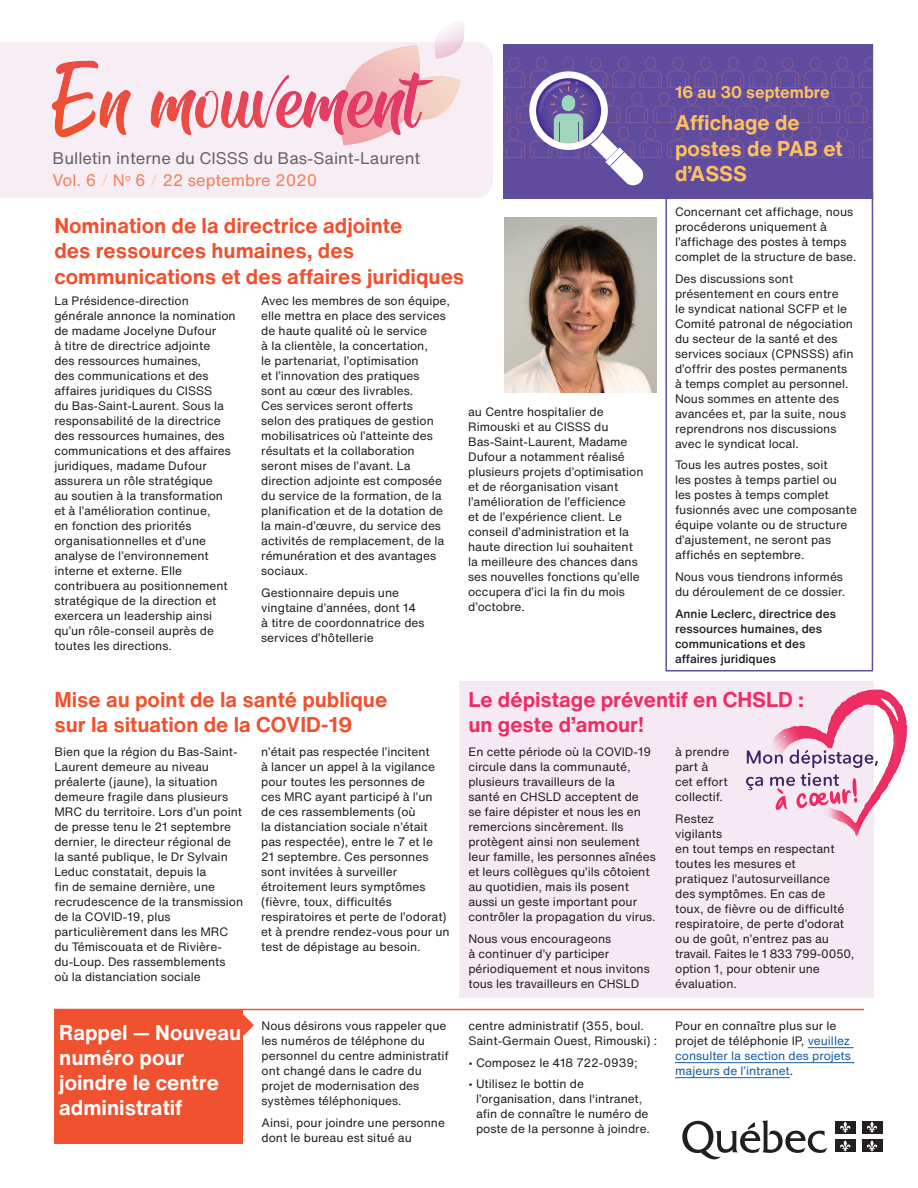
<style>
.page{position:relative;width:918px;height:1188px;background:#fff}
.page>*{position:absolute;margin:0;border:0;box-sizing:border-box;transform-origin:0 0}
.t1{font:700 21px/25.2px "Helvetica Now Text";color:#f0512e}
.t2{font:700 21px/25.2px "Helvetica Now Text";color:#fff}
.t3{font:700 21px/25.2px "Helvetica Now Text";color:#ee2d63}
.t4{font:700 21px/25.2px "Helvetica Now Text";color:#fdc15f}
.t5{font:16.5px "Helvetica Now Text";color:#636366}
.t6{font:16.5px "Helvetica Now Text";color:#f47f57}
.t7{font:700 16.5px "Helvetica Now Text";color:#fdc15f}
.t8{font:12px/15px "Helvetica Now Text";color:#231f20}
.t9{font:12px/15px "Helvetica Now Text";color:#175d9e}
.t10{font:500 12px/15px "Helvetica Now Text";color:#231f20}
.s1{color:#fcd0bb}
.s2{color:#231f20}
</style>
<div class="page">
<div style="left:504px;top:44px;width:369px;height:154px;background:#5f4c9f"></div>
<svg style="left:504px;top:57px;width:369px;height:129px"></svg>
<div style="left:459px;top:681px;width:414px;height:316px;background:#f5eaf3"></div>
<svg style="left:243px;top:1014px;width:11px;height:22px"></svg>
<div style="left:54px;top:1010px;width:189px;height:134px;background:#f0512e"></div>
<div style="left:0;top:42px;width:493px;height:156px;background:#f7edf4"></div>
<svg style="left:682px;top:1120px;width:145px;height:40px"></svg>
<div style="left:835px;top:1121px;width:21px;height:13px;background:#231f20"></div>
<svg style="left:840px;top:1121px;width:11px;height:12px"></svg>
<div style="left:862px;top:1121px;width:20px;height:13px;background:#231f20"></div>
<svg style="left:866px;top:1121px;width:12px;height:12px"></svg>
<div style="left:835px;top:1140px;width:21px;height:12px;background:#231f20"></div>
<svg style="left:840px;top:1140px;width:11px;height:12px"></svg>
<div style="left:862px;top:1140px;width:20px;height:12px;background:#231f20"></div>
<svg style="left:866px;top:1140px;width:12px;height:12px"></svg>
<img style="left:328px;top:21px;width:149px;height:141px">
<img style="left:32px;top:48px;width:418px;height:112px">
<hr style="left:808px;top:1047px;width:46px;height:1px;background:#175d9e">
<hr style="left:675px;top:1062px;width:179px;height:1px;background:#175d9e">
<hr style="left:675px;top:1077px;width:115px;height:1px;background:#175d9e">
<img style="left:504px;top:218px;width:153px;height:174px">
<hr style="left:54px;top:1009px;width:810px;height:1px;background:#f0512e">
<img style="left:746px;top:689px;width:162px;height:147px">
<div style="left:665px;top:191px;width:208px;height:480px;border:2px solid #5f4c9f"></div>
<h2 class="t5" style="left:53px;top:146px;width:369px">Bulletin interne du CISSS du Bas-Saint-Laurent</h2>
<h2 class="t6" style="left:52px;top:168px;width:266px">Vol. 6 <span class="s1">/</span> N<sup>o</sup> 6 <span class="s1">/</span> 22 septembre 2020</h2>
<h1 class="t1" style="left:54px;top:213px;width:411px">Nomination de la directrice adjointe<br>des ressources humaines, des communications et des affaires juridiques</h1>
<p class="t8" style="left:54px;top:293px;width:183px">La Présidence-direction générale annonce la nomination de madame Jocelyne Dufour<br>à titre de directrice adjointe<br>des ressources humaines,<br>des communications et des affaires juridiques du CISSS<br>du Bas-Saint-Laurent. Sous la responsabilité de la directrice des ressources humaines, des communications et des affaires juridiques, madame Dufour assurera un rôle stratégique<br>au soutien à la transformation et à l’amélioration continue,<br>en fonction des priorités organisationnelles et d’une analyse de l’environnement interne et externe. Elle contribuera au positionnement stratégique de la direction et exercera un leadership ainsi qu’un rôle-conseil auprès de toutes les directions.</p>
<p class="t8" style="left:261px;top:293px;width:190px">Avec les membres de son équipe, elle mettra en place des services de haute qualité où le service<br>à la clientèle, la concertation,<br>le partenariat, l’optimisation<br>et l’innovation des pratiques<br>sont au cœur des livrables.<br>Ces services seront offerts<br>selon des pratiques de gestion mobilisatrices où l’atteinte des résultats et la collaboration seront mises de l’avant. La direction adjointe est composée du service de la formation, de la planification et de la dotation de la main-d’œuvre, du service des activités de remplacement, de la rémunération et des avantages sociaux.</p>
<p class="t8" style="left:261px;top:585px;width:165px">Gestionnaire depuis une vingtaine d’années, dont 14 à titre de coordonnatrice des services d’hôtellerie</p>
<p class="t8" style="left:468px;top:404px;width:177px">au Centre hospitalier de<br>Rimouski et au CISSS du<br>Bas-Saint-Laurent, Madame<br>Dufour a notamment réalisé plusieurs projets d’optimisation et de réorganisation visant l’amélioration de l’efficience<br>et de l’expérience client. Le conseil d’administration et la haute direction lui souhaitent la meilleure des chances dans ses nouvelles fonctions qu’elle occupera d’ici la fin du mois d’octobre.</p>
<h2 class="t7" style="left:675px;top:80px;width:156px">16 au 30 septembre</h2>
<h1 class="t4" style="left:675px;top:110px;width:169px">Affichage de postes de PAB et d’ASSS</h1>
<p class="t8" style="left:675px;top:204px;width:183px">Concernant cet affichage, nous procéderons uniquement à l’affichage des postes à temps complet de la structure de base.</p>
<p class="t8" style="left:675px;top:271px;width:180px">Des discussions sont présentement en cours entre<br>le syndicat national SCFP et le<br>Comité patronal de négociation du secteur de la santé et des services sociaux (CPNSSS) afin d’offrir des postes permanents à temps complet au personnel.<br>Nous sommes en attente des avancées et, par la suite, nous reprendrons nos discussions avec le syndicat local.</p>
<p class="t8" style="left:675px;top:457px;width:183px">Tous les autres postes, soit<br>les postes à temps partiel ou<br>les postes à temps complet fusionnés avec une composante équipe volante ou de structure d’ajustement, ne seront pas affichés en septembre.</p>
<p class="t8" style="left:675px;top:569px;width:172px">Nous vous tiendrons informés du déroulement de ce dossier.</p>
<p class="t10" style="left:675px;top:606px;width:163px">Annie Leclerc, directrice des ressources humaines, des communications et des affaires juridiques</p>
<h1 class="t1" style="left:54px;top:687px;width:334px">Mise au point de la santé publique sur la situation de la COVID-19</h1>
<h1 class="t3" style="left:468px;top:687px;width:337px">Le dépistage préventif en CHSLD : un geste d’amour!</h1>
<p class="t8" style="left:54px;top:744px;width:190px">Bien que la région du Bas-Saint-<br>Laurent demeure au niveau préalerte (jaune), la situation demeure fragile dans plusieurs<br>MRC du territoire. Lors d’un point de presse tenu le 21 septembre dernier, le directeur régional de la santé publique, le Dr Sylvain<br>Leduc constatait, depuis la<br>fin de semaine dernière, une recrudescence de la transmission de la COVID-19, plus particulièrement dans les MRC du Témiscouata et de Rivière&shy;du-Loup. Des rassemblements<br>où la distanciation sociale</p>
<p class="t8" style="left:261px;top:744px;width:190px">n’était pas respectée l’incitent<br>à lancer un appel à la vigilance pour toutes les personnes de<br>ces MRC ayant participé à l’un de ces rassemblements (où<br>la distanciation sociale n’était pas respectée), entre le 7 et le<br>21 septembre. Ces personnes sont invitées à surveiller étroitement leurs symptômes (fièvre, toux, difficultés respiratoires et perte de l’odorat) et à prendre rendez-vous pour un test de dépistage au besoin.</p>
<p class="t8" style="left:468px;top:744px;width:189px">En cette période où la COVID-19 circule dans la communauté, plusieurs travailleurs de la<br>santé en CHSLD acceptent de<br>se faire dépister et nous les en remercions sincèrement. Ils protègent ainsi non seulement leur famille, les personnes aînées et leurs collègues qu’ils côtoient au quotidien, mais ils posent aussi un geste important pour contrôler la propagation du virus.</p>
<p class="t8" style="left:468px;top:930px;width:183px">Nous vous encourageons<br>à continuer d’y participer périodiquement et nous invitons tous les travailleurs en CHSLD</p>
<h1 class="t2" style="left:59px;top:1019px;width:183px">Rappel — Nouveau numéro pour joindre le centre administratif</h1>
<p class="t8" style="left:262px;top:1018px;width:189px">Nous désirons vous rappeler que les numéros de téléphone du personnel du centre administratif ont changé dans le cadre du projet de modernisation des systèmes téléphoniques.</p>
<p class="t8" style="left:262px;top:1115px;width:185px">Ainsi, pour joindre une personne dont le bureau est situé au</p>
<p class="t8" style="left:468px;top:1018px;width:190px">centre administratif (355, boul.<br>Saint-Germain Ouest, Rimouski) :</p>
<p class="t8" style="left:468px;top:1055px;width:171px">• Composez le 418 722-0939;</p>
<p class="t8" style="left:476px;top:1076px;width:176px;text-indent:-8px">• Utilisez le bottin de l’organisation, dans l'intranet, afin de connaître le numéro de poste de la personne à joindre.</p>
<p class="t8" style="left:675px;top:744px;width:56px">à prendre part à<br>cet effort collectif.</p>
<p class="t8" style="left:675px;top:810px;width:181px">Restez<br>vigilants<br>en tout temps en respectant toutes les mesures et<br>pratiquez l’autosurveillance<br>des symptômes. En cas de toux, de fièvre ou de difficulté respiratoire, de perte d’odorat ou de goût, n’entrez pas au travail. Faites le 1 833 799-0050, option 1, pour obtenir une évaluation.</p>
<p class="t9" style="left:675px;top:1018px;width:177px"><span class="s2">Pour en connaître plus sur le projet de téléphonie IP,</span> veuillez consulter la section des projets majeurs de l’intranet<span class="s2">.</span></p>
</div>
